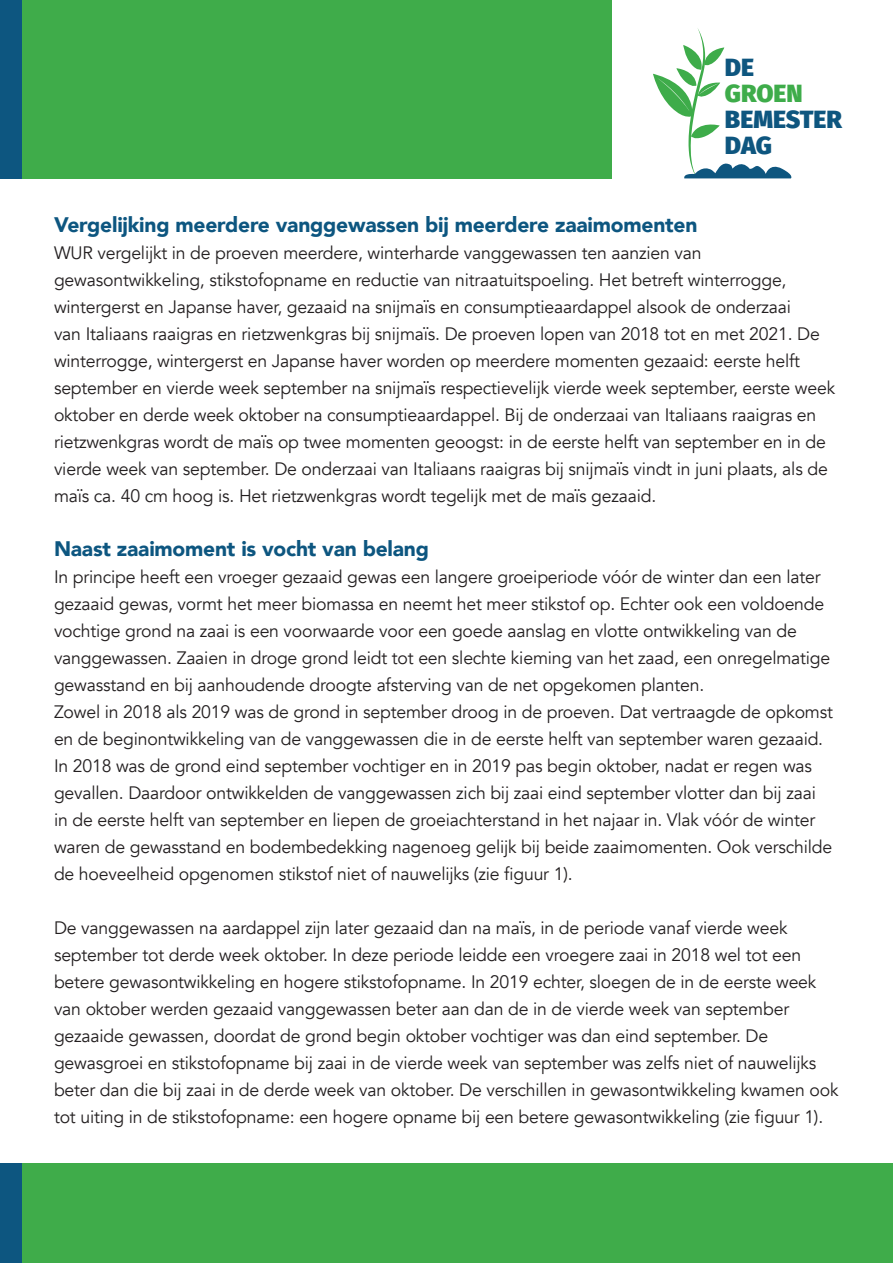
<style>
.page{position:relative;width:893px;height:1263px;background:#fff}
.page>*{position:absolute;margin:0;border:0;box-sizing:border-box;transform-origin:0 0}
.t1{font:800 24.9px/25.8px "Fira Sans";color:#0e567f}
.t2{font:800 24.9px "Fira Sans";color:#3eac4a}
.t3{font:900 21px "Avenir";letter-spacing:-.01em;color:#0d5680}
.t4{font:18px/27px "Avenir";letter-spacing:-.01em;color:#231f20}
</style>
<div class="page">
<div style="left:0;top:0;width:611px;height:179px;background:#3fac4a"></div>
<svg style="left:653px;top:28px;width:139px;height:150px"></svg>
<div style="left:0;top:1163px;width:893px;height:100px;background:#3fac4a"></div>
<div style="left:0;top:0;width:21px;height:179px;background:#0d5680"></div>
<div style="left:0;top:1163px;width:21px;height:100px;background:#0d5680"></div>
<h1 class="t1" style="left:725px;top:52px;width:31px">DE</h1>
<h1 class="t2" style="left:725px;top:71px;width:79px">GROEN</h1>
<h1 class="t1" style="left:725px;top:104px;width:119px">BEMESTER<br>DAG</h1>
<p class="t3" style="left:54px;top:207px;width:645px">Vergelijking meerdere vanggewassen bij meerdere zaaimomenten</p>
<p class="t4" style="left:54px;top:240px;width:783px">WUR vergelijkt in de proeven meerdere, winterharde vanggewassen ten aanzien van gewasontwikkeling, stikstofopname en reductie van nitraatuitspoeling. Het betreft winterrogge, wintergerst en Japanse haver, gezaaid na snijmaïs en consumptieaardappel alsook de onderzaai<br>van Italiaans raaigras en rietzwenkgras bij snijmaïs. De proeven lopen van 2018 tot en met 2021. De winterrogge, wintergerst en Japanse haver worden op meerdere momenten gezaaid: eerste helft september en vierde week september na snijmaïs respectievelijk vierde week september, eerste week oktober en derde week oktober na consumptieaardappel. Bij de onderzaai van Italiaans raaigras en rietzwenkgras wordt de maïs op twee momenten geoogst: in de eerste helft van september en in de vierde week van september. De onderzaai van Italiaans raaigras bij snijmaïs vindt in juni plaats, als de maïs ca. 40 cm hoog is. Het rietzwenkgras wordt tegelijk met de maïs gezaaid.</p>
<p class="t3" style="left:54px;top:531px;width:376px">Naast zaaimoment is vocht van belang</p>
<p class="t4" style="left:54px;top:564px;width:780px">In principe heeft een vroeger gezaaid gewas een langere groeiperiode vóór de winter dan een later gezaaid gewas, vormt het meer biomassa en neemt het meer stikstof op. Echter ook een voldoende vochtige grond na zaai is een voorwaarde voor een goede aanslag en vlotte ontwikkeling van de vanggewassen. Zaaien in droge grond leidt tot een slechte kieming van het zaad, een onregelmatige gewasstand en bij aanhoudende droogte afsterving van de net opgekomen planten.<br>Zowel in 2018 als 2019 was de grond in september droog in de proeven. Dat vertraagde de opkomst en de beginontwikkeling van de vanggewassen die in de eerste helft van september waren gezaaid.<br>In 2018 was de grond eind september vochtiger en in 2019 pas begin oktober, nadat er regen was gevallen. Daardoor ontwikkelden de vanggewassen zich bij zaai eind september vlotter dan bij zaai in de eerste helft van september en liepen de groeiachterstand in het najaar in. Vlak vóór de winter waren de gewasstand en bodembedekking nagenoeg gelijk bij beide zaaimomenten. Ook verschilde de hoeveelheid opgenomen stikstof niet of nauwelijks (zie figuur 1).</p>
<p class="t4" style="left:54px;top:915px;width:786px">De vanggewassen na aardappel zijn later gezaaid dan na maïs, in de periode vanaf vierde week september tot derde week oktober. In deze periode leidde een vroegere zaai in 2018 wel tot een betere gewasontwikkeling en hogere stikstofopname. In 2019 echter, sloegen de in de eerste week van oktober werden gezaaid vanggewassen beter aan dan de in de vierde week van september gezaaide gewassen, doordat de grond begin oktober vochtiger was dan eind september. De gewasgroei en stikstofopname bij zaai in de vierde week van september was zelfs niet of nauwelijks beter dan die bij zaai in de derde week van oktober. De verschillen in gewasontwikkeling kwamen ook tot uiting in de stikstofopname: een hogere opname bij een betere gewasontwikkeling (zie figuur 1).</p>
</div>
